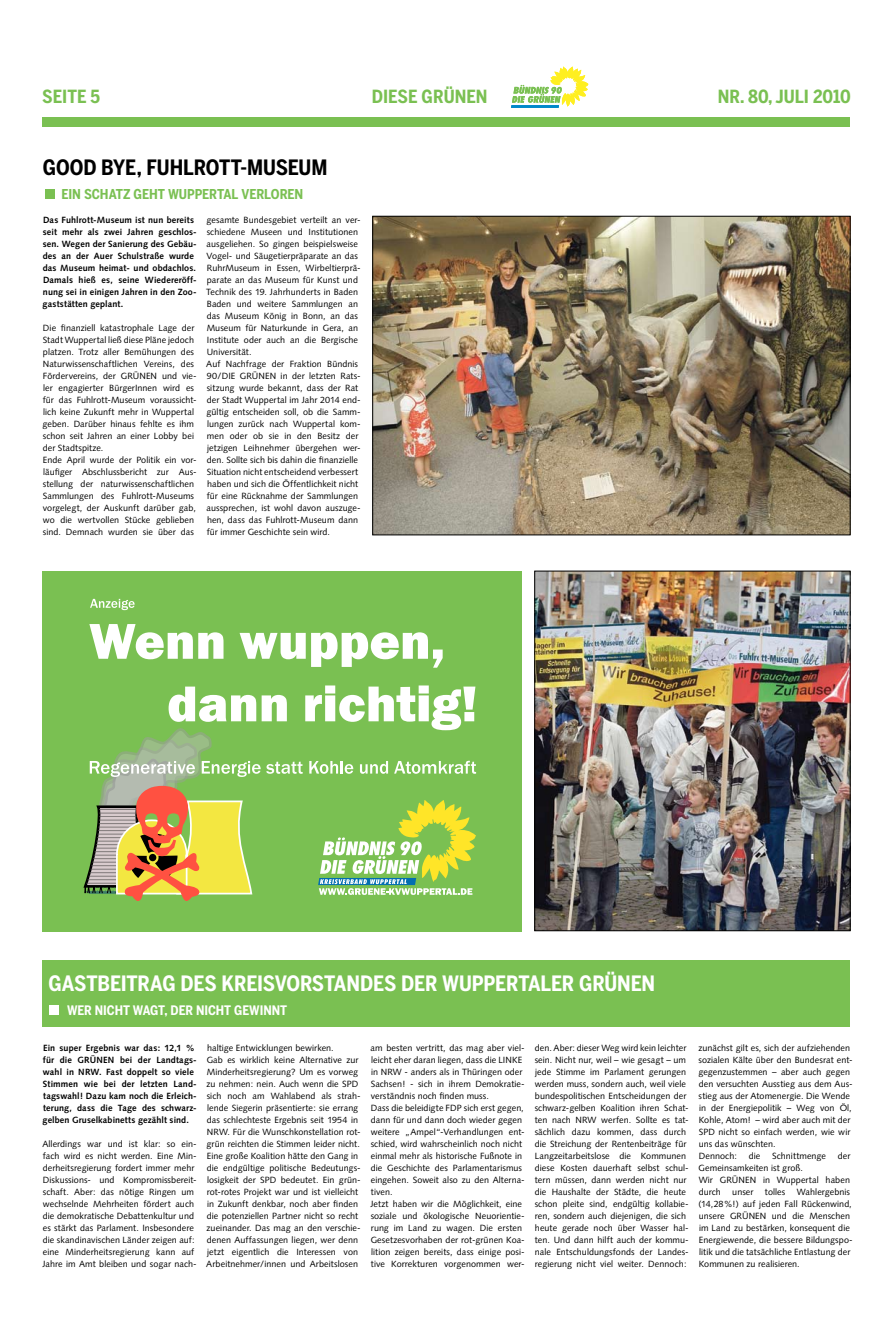
<style>
.page{position:relative;width:893px;height:1333px;background:#fff}
.page>*{position:absolute;margin:0;border:0;box-sizing:border-box;transform-origin:0 0}
.t1{font:700 21px "Benton Sans Cond";letter-spacing:-.005em;color:#fff}
.t2{font:700 21px "Benton Sans Cond";letter-spacing:-.005em;color:#000}
.t3{font:700 18px "Benton Sans Cond";color:#7ac052}
.t4{font:700 13.5px "Benton Sans Cond";letter-spacing:-.005em;color:#7ac052}
.t5{font:700 13px "Benton Sans Cond";letter-spacing:-.005em;color:#fff}
.t6{font:9px/12px "Syntax";letter-spacing:.005em;color:#000}
.t7{font:700 9px/12px "Syntax";letter-spacing:.01em;color:#000}
</style>
<div class="page">
<div style="left:43px;top:117px;width:807px;height:10px;background:#7ac052"></div>
<svg style="left:511px;top:66px;width:77px;height:42px"></svg>
<div style="left:45px;top:189px;width:10px;height:10px;background:#7ac052"></div>
<img style="left:374px;top:218px;width:474px;height:315px">
<div style="left:372px;top:216px;width:478px;height:319px;border:1px solid #000"></div>
<div style="left:43px;top:960px;width:807px;height:67px;background:#7ac052"></div>
<div style="left:49px;top:1005px;width:10px;height:10px;background:#fff"></div>
<div style="left:43px;top:571px;width:479px;height:360px;background:#7ac052"></div>
<svg style="left:89px;top:624px;width:134px;height:35px"></svg>
<svg style="left:240px;top:632px;width:203px;height:35px"></svg>
<svg style="left:90px;top:599px;width:45px;height:11px"></svg>
<svg style="left:83px;top:685px;width:393px;height:216px"></svg>
<img style="left:536px;top:573px;width:312px;height:356px">
<div style="left:534px;top:571px;width:316px;height:360px;border:1px solid #000"></div>
<h2 class="t3" style="left:42px;top:85px;width:59px">SEITE 5</h2>
<h2 class="t3" style="left:372px;top:85px;width:73px">DIESE GRÜNEN</h2>
<h2 class="t3" style="left:718px;top:85px;width:135px">NR. 80, JULI 2010</h2>
<h1 class="t2" style="left:43px;top:155px;width:286px">GOOD BYE, FUHLROTT-MUSEUM</h1>
<h3 class="t4" style="left:62px;top:186px;width:243px">EIN SCHATZ GEHT WUPPERTAL VERLOREN</h3>
<p class="t7" style="left:43px;top:213px;width:156px">Das Fuhlrott-Museum ist nun bereits seit mehr als zwei Jahren geschlos&shy;sen. Wegen der Sanierung des Gebäu&shy;des an der Auer Schulstraße wurde das Museum heimat- und obdachlos.<br>Damals hieß es, seine Wiedereröff&shy;nung sei in einigen Jahren in den Zoo&shy;gaststätten geplant.</p>
<p class="t6" style="left:43px;top:321px;width:156px">Die finanziell katastrophale Lage der Stadt Wuppertal ließ diese Pläne jedoch platzen. Trotz aller Bemühungen des Naturwissenschaftlichen Vereins, des Fördervereins, der GRÜNEN und vie&shy;ler engagierter BürgerInnen wird es für das Fuhlrott-Museum voraussicht&shy;lich keine Zukunft mehr in Wuppertal geben. Darüber hinaus fehlte es ihm schon seit Jahren an einer Lobby bei der Stadtspitze.<br>Ende April wurde der Politik ein vor&shy;läufiger Abschlussbericht zur Aus&shy;stellung der naturwissenschaftlichen Sammlungen des Fuhlrott-Museums vorgelegt, der Auskunft darüber gab, wo die wertvollen Stücke geblieben sind. Demnach wurden sie über das</p>
<p class="t6" style="left:206px;top:213px;width:156px">gesamte Bundesgebiet verteilt an ver&shy;schiedene Museen und Institutionen ausgeliehen. So gingen beispielsweise Vogel- und Säugetierpräparate an das RuhrMuseum in Essen, Wirbeltierprä&shy;parate an das Museum für Kunst und Technik des 19. Jahrhunderts in Baden Baden und weitere Sammlungen an das Museum König in Bonn, an das Museum für Naturkunde in Gera, an Institute oder auch an die Bergische Universität.<br>Auf Nachfrage der Fraktion Bündnis 90/DIE GRÜNEN in der letzten Rats&shy;sitzung wurde bekannt, dass der Rat der Stadt Wuppertal im Jahr 2014 end&shy;gültig entscheiden soll, ob die Samm&shy;lungen zurück nach Wuppertal kom&shy;men oder ob sie in den Besitz der jetzigen Leihnehmer übergehen wer&shy;den. Sollte sich bis dahin die finanzielle Situation nicht entscheidend verbessert haben und sich die Öffentlichkeit nicht für eine Rücknahme der Sammlungen aussprechen, ist wohl davon auszuge&shy;hen, dass das Fuhlrott-Museum dann für immer Geschichte sein wird.</p>
<h1 class="t1" style="left:48px;top:971px;width:50px">GASTBEITRA</h1>
<h1 class="t1" style="left:162px;top:971px;width:444px">G DES KREISVORSTANDES DER WUPPERTALER GRÜNEN</h1>
<h3 class="t5" style="left:67px;top:1002px;width:222px">WER NICHT WAGT, DER NICHT GEWINNT</h3>
<p class="t7" style="left:43px;top:1041px;width:156px">Ein super Ergebnis war das: 12,1 % für die GRÜNEN bei der Landtags&shy;wahl in NRW. Fast doppelt so viele Stimmen wie bei der letzten Land&shy;tagswahl! Dazu kam noch die Erleich&shy;terung, dass die Tage des schwarz&shy;gelben Gruselkabinetts gezählt sind.</p>
<p class="t6" style="left:42px;top:1137px;width:156px">Allerdings war und ist klar: so ein&shy;fach wird es nicht werden. Eine Min&shy;derheitsregierung fordert immer mehr Diskussions- und Kompromissbereit&shy;schaft. Aber: das nötige Ringen um wechselnde Mehrheiten fördert auch die demokratische Debattenkultur und es stärkt das Parlament. Insbesondere die skandinavischen Länder zeigen auf: eine Minderheitsregierung kann auf Jahre im Amt bleiben und sogar nach-</p>
<p class="t6" style="left:206px;top:1041px;width:156px">haltige Entwicklungen bewirken.<br>Gab es wirklich keine Alternative zur Minderheitsregierung? Um es vorweg zu nehmen: nein. Auch wenn die SPD sich noch am Wahlabend als strah&shy;lende Siegerin präsentierte: sie errang das schlechteste Ergebnis seit 1954 in NRW. Für die Wunschkonstellation rot&shy;grün reichten die Stimmen leider nicht.<br>Eine große Koalition hätte den Gang in die endgültige politische Bedeutungs&shy;losigkeit der SPD bedeutet. Ein grün&shy;rot-rotes Projekt war und ist vielleicht in Zukunft denkbar, noch aber finden die potenziellen Partner nicht so recht zueinander. Das mag an den verschie&shy;denen Auffassungen liegen, wer denn jetzt eigentlich die Interessen von Arbeitnehmer/innen und Arbeitslosen</p>
<p class="t6" style="left:370px;top:1041px;width:156px">am besten vertritt, das mag aber viel&shy;leicht eher daran liegen, dass die LINKE in NRW - anders als in Thüringen oder Sachsen! - sich in ihrem Demokratie&shy;verständnis noch finden muss.<br>Dass die beleidigte FDP sich erst gegen, dann für und dann doch wieder gegen weitere „Ampel“-Verhandlungen ent&shy;schied, wird wahrscheinlich noch nicht einmal mehr als historische Fußnote in die Geschichte des Parlamentarismus eingehen. Soweit also zu den Alterna&shy;tiven.<br>Jetzt haben wir die Möglichkeit, eine soziale und ökologische Neuorientie&shy;rung im Land zu wagen. Die ersten Gesetzesvorhaben der rot-grünen Koa&shy;lition zeigen bereits, dass einige posi&shy;tive Korrekturen vorgenommen wer-</p>
<p class="t6" style="left:535px;top:1041px;width:156px">den. Aber: dieser Weg wird kein leichter sein. Nicht nur, weil – wie gesagt – um jede Stimme im Parlament gerungen werden muss, sondern auch, weil viele bundespolitischen Entscheidungen der schwarz-gelben Koalition ihren Schat&shy;ten nach NRW werfen. Sollte es tat&shy;sächlich dazu kommen, dass durch die Streichung der Rentenbeiträge für Langzeitarbeitslose die Kommunen diese Kosten dauerhaft selbst schul&shy;tern müssen, dann werden nicht nur die Haushalte der Städte, die heute schon pleite sind, endgültig kollabie&shy;ren, sondern auch diejenigen, die sich heute gerade noch über Wasser hal&shy;ten. Und dann hilft auch der kommu&shy;nale Entschuldungsfonds der Landes&shy;regierung nicht viel weiter. Dennoch:</p>
<p class="t6" style="left:698px;top:1041px;width:156px">zunächst gilt es, sich der aufziehenden sozialen Kälte über den Bundesrat ent&shy;gegenzustemmen – aber auch gegen den versuchten Ausstieg aus dem Aus&shy;stieg aus der Atomenergie. Die Wende in der Energiepolitik – Weg von Öl,<br>Kohle, Atom! – wird aber auch mit der<br>SPD nicht so einfach werden, wie wir uns das wünschten.<br>Dennoch:</p>
<p class="t6" style="left:749px;top:1149px;width:13px">die</p>
<p class="t6" style="left:772px;top:1149px;width:55px">Schnittmenge</p>
<p class="t6" style="left:838px;top:1149px;width:14px">der</p>
<p class="t6" style="left:699px;top:1161px;width:153px">Gemeinsamkeiten ist groß.<br>Wir GRÜNEN in Wuppertal haben durch</p>
<p class="t6" style="left:698px;top:1185px;width:156px;text-indent:98px">Wahlergebnis (14,28%!) auf jeden Fall Rückenwind, unsere GRÜNEN und die Menschen im Land zu bestärken, konsequent die<br>Energiewende, die bessere Bildungspo&shy;litik und die tatsächliche Entlastung der<br>Kommunen zu realisieren.</p>
<p class="t6" style="left:732px;top:1185px;width:23px">unser</p>
<p class="t6" style="left:765px;top:1185px;width:22px">tolles</p>
</div>
